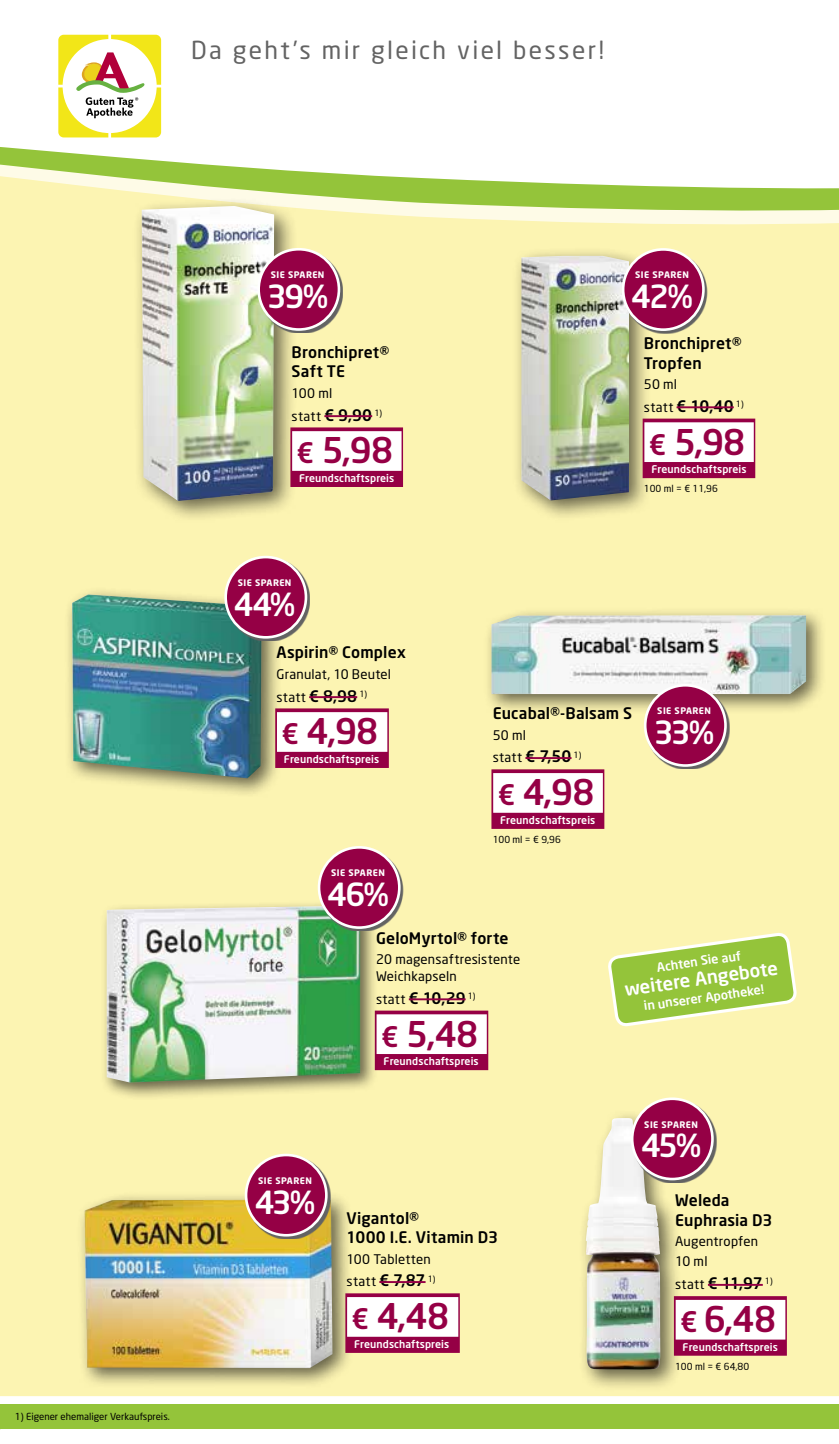
<style>
.page{position:relative;width:839px;height:1444px;background:#fff}
.page>*{position:absolute;margin:0;border:0;box-sizing:border-box;transform-origin:0 0}
.t1{font:500 35px "Neo Sans";letter-spacing:-.025em;color:#950045}
.t2{font:500 31.5px "Neo Sans";letter-spacing:-.065em;color:#fff}
.t3{font:24.5px "Neo Sans";letter-spacing:.095em;color:#636363}
.t4{font:500 18.38px "Neo Sans";color:#fff}
.t5{font:500 15.75px/19.2px "Neo Sans";letter-spacing:.01em;color:#000}
.t6{font:13.12px/22.8px "Neo Sans";letter-spacing:.015em;color:#000}
.t7{font:500 12.42px "Neo Sans";color:#fff}
.t8{font:500 10.5px "Neo Sans";letter-spacing:.01em;color:#fff}
.t9{font:9.62px "Neo Sans";color:#000}
.t10{font:700 8.92px "Neo Sans";letter-spacing:.05em;color:#fff}
.s1{font-weight:500;font-size:15.75px}
.s2{font-size:28px}
.s3{font-weight:400;font-size:13.12px}
</style>
<div class="page">
<div style="left:0;top:1404px;width:838px;height:25px;background:#94c43a"></div>
<svg style="left:838px;top:1404px;width:1px;height:25px"></svg>
<div style="left:0;top:229px;width:838px;height:1167px;background:#fcf4b2"></div>
<hr style="left:0;top:226px;width:838px;height:3px;background:#fcf4b2">
<svg style="left:0;top:74px;width:838px;height:152px"></svg>
<svg style="left:58px;top:35px;width:103px;height:102px"></svg>
<div style="left:132px;top:196px;width:166px;height:327px;background:#000;opacity:.6"></div>
<img style="left:142px;top:206px;width:132px;height:295px">
<div style="left:290px;top:427px;width:113px;height:60px;background:#950045"></div>
<div style="left:292px;top:431px;width:109px;height:40px;background:#fff"></div>
<hr style="left:324px;top:415px;width:48px;height:2px;background:#950045">
<svg style="left:260px;top:250px;width:83px;height:83px"></svg>
<div style="left:258px;top:249px;width:81px;height:80px;background:#950045;border-radius:50%"></div>
<div style="left:257px;top:248px;width:83px;height:83px;border:3px solid #fff;border-radius:50%"></div>
<div style="left:512px;top:246px;width:140px;height:276px;background:#000;opacity:.6"></div>
<img style="left:521px;top:256px;width:108px;height:244px">
<div style="left:642px;top:418px;width:113px;height:60px;background:#950045"></div>
<div style="left:644px;top:422px;width:109px;height:40px;background:#fff"></div>
<hr style="left:676px;top:406px;width:57px;height:2px;background:#950045">
<svg style="left:624px;top:250px;width:83px;height:83px;background:#d5d1a9"></svg>
<div style="left:623px;top:249px;width:80px;height:81px;background:#950045;border-radius:50%"></div>
<div style="left:621px;top:248px;width:83px;height:83px;border:3px solid #fff;border-radius:50%"></div>
<div style="left:491px;top:769px;width:113px;height:60px;background:#950045"></div>
<div style="left:493px;top:773px;width:109px;height:40px;background:#fff"></div>
<hr style="left:525px;top:757px;width:46px;height:2px;background:#950045">
<div style="left:483px;top:607px;width:343px;height:108px;background:#000;opacity:.6"></div>
<img style="left:491px;top:615px;width:314px;height:79px">
<svg style="left:646px;top:686px;width:83px;height:83px"></svg>
<div style="left:645px;top:685px;width:80px;height:80px;background:#950045;border-radius:50%"></div>
<div style="left:643px;top:684px;width:83px;height:83px;border:3px solid #fff;border-radius:50%"></div>
<svg style="left:608px;top:933px;width:188px;height:93px;background:#b7d569"></svg>
<div style="left:375px;top:1010px;width:113px;height:60px;background:#950045"></div>
<div style="left:376px;top:1014px;width:110px;height:40px;background:#fff"></div>
<hr style="left:409px;top:998px;width:56px;height:2px;background:#950045">
<div style="left:100px;top:899px;width:278px;height:201px;background:#000;opacity:.6"></div>
<img style="left:107px;top:906px;width:253px;height:176px">
<svg style="left:320px;top:848px;width:83px;height:83px;background:#c0cd9d"></svg>
<div style="left:319px;top:847px;width:80px;height:80px;background:#950045;border-radius:50%"></div>
<div style="left:317px;top:846px;width:83px;height:83px;border:3px solid #fff;border-radius:50%"></div>
<div style="left:64px;top:587px;width:218px;height:211px;background:#000;opacity:.6"></div>
<img style="left:72px;top:594px;width:189px;height:184px">
<div style="left:275px;top:708px;width:114px;height:60px;background:#950045"></div>
<div style="left:277px;top:712px;width:110px;height:40px;background:#fff"></div>
<hr style="left:309px;top:696px;width:48px;height:2px;background:#950045">
<svg style="left:227px;top:558px;width:83px;height:83px;background:#b7c29f"></svg>
<div style="left:226px;top:557px;width:80px;height:80px;background:#950045;border-radius:50%"></div>
<div style="left:224px;top:556px;width:83px;height:82px;border:3px solid #fff;border-radius:50%"></div>
<div style="left:76px;top:1191px;width:277px;height:198px;background:#000;opacity:.6"></div>
<img style="left:84px;top:1199px;width:248px;height:169px">
<div style="left:345px;top:1293px;width:114px;height:59px;background:#950045"></div>
<div style="left:347px;top:1297px;width:111px;height:39px;background:#fff"></div>
<hr style="left:379px;top:1281px;width:46px;height:2px;background:#950045">
<svg style="left:247px;top:1156px;width:83px;height:83px;background:#d2c27b"></svg>
<div style="left:246px;top:1155px;width:80px;height:80px;background:#950045;border-radius:50%"></div>
<div style="left:245px;top:1153px;width:82px;height:83px;border:3px solid #fff;border-radius:50%"></div>
<div style="left:577px;top:1109px;width:104px;height:282px;background:#000;opacity:.6"></div>
<img style="left:583px;top:1118px;width:78px;height:251px">
<div style="left:673px;top:1296px;width:113px;height:59px;background:#950045"></div>
<div style="left:675px;top:1299px;width:110px;height:40px;background:#fff"></div>
<hr style="left:707px;top:1284px;width:55px;height:1px;background:#950045">
<svg style="left:633px;top:1100px;width:83px;height:83px;background:#d3cfac"></svg>
<div style="left:632px;top:1098px;width:80px;height:81px;background:#950045;border-radius:50%"></div>
<div style="left:630px;top:1097px;width:83px;height:83px;border:3px solid #fff;border-radius:50%"></div>
<h3 class="t3" style="left:191px;top:35px;width:414px">Da geht’s mir gleich viel besser!</h3>
<p class="t9" style="left:15px;top:1411px;width:156px">1) Eigener ehemaliger Verkaufspreis.</p>
<p class="t10" style="left:271px;top:269px;width:55px">SIE SPAREN</p>
<h2 class="t2" style="left:267px;top:276px;width:63px">39%</h2>
<p class="t5" style="left:291px;top:342px;width:99px">Bronchipret®<br>Saft TE</p>
<p class="t6" style="left:291px;top:381px;width:92px">100 ml<br>statt <span class="s1">€ 9,90</span> <sup>1)</sup></p>
<h1 class="t1" style="left:296px;top:428px;width:98px"><span class="s2">€</span> 5,98</h1>
<p class="t8" style="left:299px;top:472px;width:97px">Freundschaftspreis</p>
<p class="t10" style="left:238px;top:577px;width:55px">SIE SPAREN</p>
<h2 class="t2" style="left:234px;top:584px;width:63px">44%</h2>
<p class="t5" style="left:276px;top:642px;width:131px">Aspirin® Complex</p>
<p class="t6" style="left:276px;top:662px;width:116px">Granulat, 10 Beutel statt <span class="s1">€ 8,98</span> <sup>1)</sup></p>
<h1 class="t1" style="left:281px;top:709px;width:98px"><span class="s2">€</span> 4,98</h1>
<p class="t8" style="left:284px;top:752px;width:97px">Freundschaftspreis</p>
<p class="t10" style="left:331px;top:867px;width:55px">SIE SPAREN</p>
<h2 class="t2" style="left:327px;top:874px;width:63px">46%</h2>
<p class="t10" style="left:635px;top:269px;width:55px">SIE SPAREN</p>
<h2 class="t2" style="left:631px;top:277px;width:63px">42%</h2>
<p class="t5" style="left:643px;top:333px;width:99px">Bronchipret®<br>Tropfen</p>
<p class="t6" style="left:643px;top:372px;width:35px">50 ml</p>
<p class="t5" style="left:643px;top:396px;width:101px"><span class="s3">statt</span> € 10,40 <sup>1)</sup></p>
<h1 class="t1" style="left:648px;top:419px;width:98px"><span class="s2">€</span> 5,98</h1>
<p class="t8" style="left:651px;top:463px;width:97px">Freundschaftspreis</p>
<p class="t9" style="left:643px;top:482px;width:76px">100 ml = € 11,96</p>
<p class="t5" style="left:492px;top:703px;width:141px">Eucabal®-Balsam S</p>
<p class="t6" style="left:492px;top:723px;width:90px">50 ml<br>statt <span class="s1">€ 7,50</span> <sup>1)</sup></p>
<h1 class="t1" style="left:497px;top:770px;width:98px"><span class="s2">€</span> 4,98</h1>
<p class="t8" style="left:500px;top:813px;width:97px">Freundschaftspreis</p>
<p class="t9" style="left:492px;top:833px;width:70px">100 ml = € 9,96</p>
<p class="t10" style="left:657px;top:705px;width:55px">SIE SPAREN</p>
<h2 class="t2" style="left:653px;top:712px;width:62px">33%</h2>
<p class="t5" style="left:376px;top:928px;width:134px">GeloMyrtol® forte</p>
<p class="t6" style="left:376px;top:951px;width:146px;line-height:16.6px">20 magensaftresistente<br>Weichkapseln</p>
<p class="t5" style="left:376px;top:988px;width:101px"><span class="s3">statt</span> € 10,29 <sup>1)</sup></p>
<h1 class="t1" style="left:381px;top:1011px;width:99px"><span class="s2">€</span> 5,48</h1>
<p class="t8" style="left:383px;top:1055px;width:97px">Freundschaftspreis</p>
<p class="t7" style="left:655px;top:959px;width:86px;rotate:-8deg">Achten Sie auf</p>
<p class="t4" style="left:623px;top:977px;width:156px;rotate:-8deg">weitere Angebote</p>
<p class="t7" style="left:642px;top:998px;width:123px;rotate:-8deg">in unserer Apotheke!</p>
<p class="t10" style="left:644px;top:1118px;width:55px">SIE SPAREN</p>
<h2 class="t2" style="left:641px;top:1126px;width:62px">45%</h2>
<p class="t10" style="left:258px;top:1175px;width:55px">SIE SPAREN</p>
<h2 class="t2" style="left:255px;top:1182px;width:62px">43%</h2>
<p class="t5" style="left:675px;top:1190px;width:99px">Weleda<br>Euphrasia D3</p>
<p class="t6" style="left:675px;top:1231px;width:84px;line-height:20.3px">Augentropfen<br>10 ml</p>
<p class="t5" style="left:675px;top:1273px;width:99px"><span class="s3">statt</span> € 11,97 <sup>1)</sup></p>
<h1 class="t1" style="left:680px;top:1297px;width:98px"><span class="s2">€</span> 6,48</h1>
<p class="t8" style="left:682px;top:1340px;width:97px">Freundschaftspreis</p>
<p class="t9" style="left:675px;top:1360px;width:76px">100 ml = € 64,80</p>
<p class="t5" style="left:346px;top:1208px;width:153px">Vigantol®<br>1000 I.E. Vitamin D3</p>
<p class="t6" style="left:346px;top:1247px;width:90px">100 Tabletten statt <span class="s1">€ 7,87</span> <sup>1)</sup></p>
<h1 class="t1" style="left:351px;top:1294px;width:99px"><span class="s2">€</span> 4,48</h1>
<p class="t8" style="left:354px;top:1337px;width:97px">Freundschaftspreis</p>
</div>
